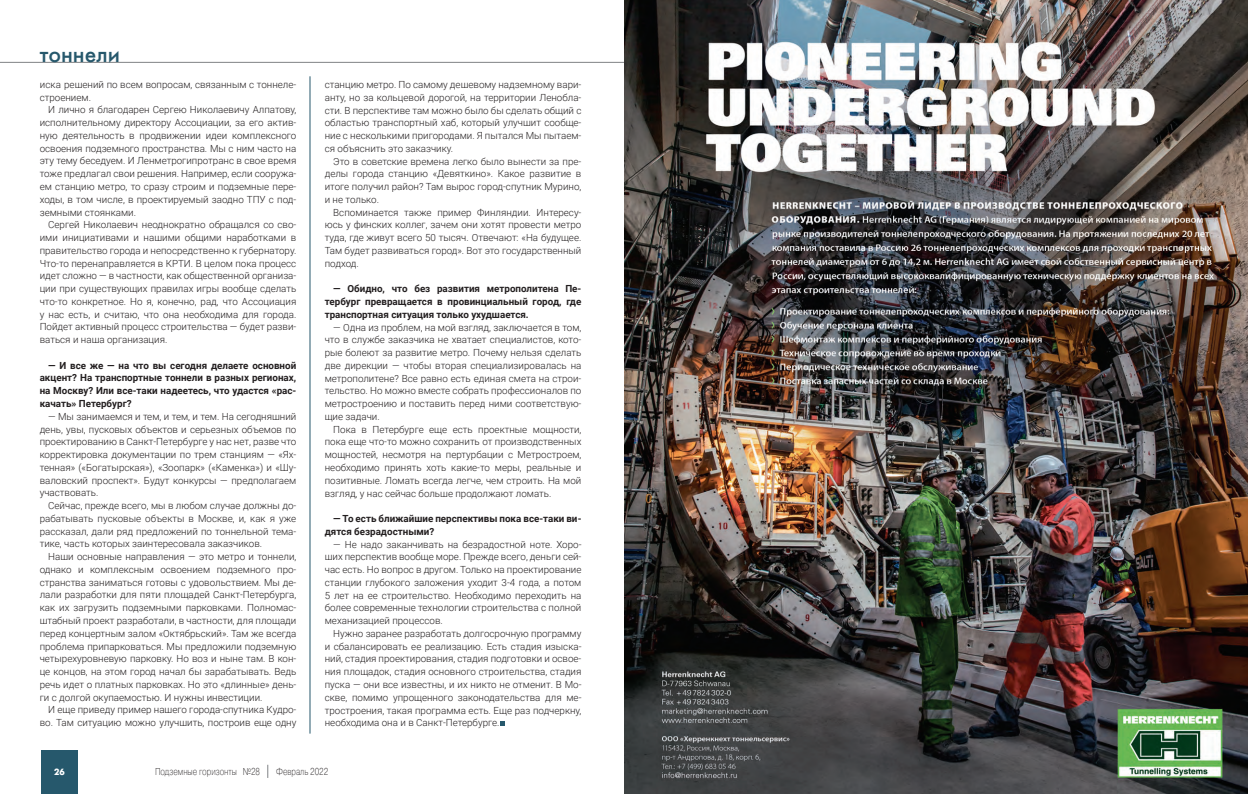
<style>
.page{position:relative;width:1248px;height:794px;background:#fff}
.page>*{position:absolute;margin:0;border:0;box-sizing:border-box;transform-origin:0 0}
.t1{font:24px "Futura Medium C";color:#26586c}
.t2{font:10px "Pragmatica Light C";color:#231f20;scale:.8 1}
.Основной_текст{font:300 9.8px/12.8px "Roboto";color:#231f20;text-align:justify}
.Основной_текст-2{font:700 9.8px/12.8px "Roboto";color:#231f20;text-align:justify}
.t3{font:700 9px "Futuris C";color:#fff}
</style>
<div class="page">
<svg style="left:267px;top:764px;width:1px;height:14px"></svg>
<hr style="left:0;top:62px;width:624px;height:1px;background:#808285">
<div style="left:41px;top:750px;width:37px;height:44px;background:#26586c"></div>
<svg style="left:500px;top:721px;width:4px;height:5px"></svg>
<img style="left:624px;top:0;width:623px;height:794px">
<hr style="left:310px;top:76px;width:1px;height:657px;background:#26586c">
<h1 class="t1" style="left:40px;top:41px;width:82px">тоннели</h1>
<p class="Основной_текст" style="left:40px;top:78px;width:258px">иска решений по всем вопросам, связанным с тоннеле&shy;строением.</p>
<p class="Основной_текст" style="left:40px;top:103px;width:258px;text-indent:9px">И лично я благодарен Сергею Николаевичу Алпатову, исполнительному директору Ассоциации, за его актив&shy;ную деятельность в продвижении идеи комплексного освоения подземного пространства. Мы с ним часто на эту тему беседуем. И Ленметрогипротранс в свое время тоже предлагал свои решения. Например, если сооружа&shy;ем станцию метро, то сразу строим и подземные пере&shy;ходы, в том числе, в проектируемый заодно ТПУ с под&shy;земными стоянками.</p>
<p class="Основной_текст" style="left:40px;top:218px;width:258px;text-indent:9px">Сергей Николаевич неоднократно обращался со сво&shy;ими инициативами и нашими общими наработками в правительство города и непосредственно к губернатору.<br>Что-то перенаправляется в КРТИ. В целом пока процесс идет сложно — в частности, как общественной организа&shy;ции при существующих правилах игры вообще сделать что-то конкретное. Но я, конечно, рад, что Ассоциация у нас есть, и считаю, что она необходима для города.<br>Пойдет активный процесс строительства — будет разви&shy;ваться и наша организация.</p>
<p class="Основной_текст-2" style="left:40px;top:358px;width:258px;text-indent:9px">— И все же — на что вы сегодня делаете основной акцент? На транспортные тоннели в разных регионах, на Москву? Или все-таки надеетесь, что удастся «рас&shy;качать» Петербург?</p>
<p class="Основной_текст" style="left:40px;top:409px;width:258px;text-indent:9px">— Мы занимаемся и тем, и тем, и тем. На сегодняшний день, увы, пусковых объектов и серьезных объемов по проектированию в Санкт-Петербурге у нас нет, разве что корректировка документации по трем станциям — «Ях&shy;тенная» («Богатырская»), «Зоопарк» («Каменка») и «Шу&shy;валовский проспект». Будут конкурсы — предполагаем участвовать.</p>
<p class="Основной_текст" style="left:40px;top:499px;width:258px;text-indent:9px">Сейчас, прежде всего, мы в любом случае должны до&shy;рабатывать пусковые объекты в Москве, и, как я уже рассказал, дали ряд предложений по тоннельной тема&shy;тике, часть которых заинтересовала заказчиков.</p>
<p class="Основной_текст" style="left:40px;top:550px;width:258px;text-indent:9px">Наши основные направления — это метро и тоннели, однако и комплексным освоением подземного про&shy;странства заниматься готовы с удовольствием. Мы де&shy;лали разработки для пяти площадей Санкт-Петербурга, как их загрузить подземными парковками. Полномас&shy;штабный проект разработали, в частности, для площади перед концертным залом «Октябрьский». Там же всегда проблема припарковаться. Мы предложили подземную четырехуровневую парковку. Но воз и ныне там. В кон&shy;це концов, на этом город начал бы зарабатывать. Ведь речь идет о платных парковках. Но это «длинные» день&shy;ги с долгой окупаемостью. И нужны инвестиции.</p>
<p class="Основной_текст" style="left:40px;top:703px;width:258px;text-align:right">И еще приведу пример нашего города-спутника Кудро&shy;во. Там ситуацию можно улучшить, построив еще одну</p>
<p class="Основной_текст" style="left:325px;top:78px;width:258px">станцию метро. По самому дешевому надземному вари&shy;анту, но за кольцевой дорогой, на территории Ленобла&shy;сти. В перспективе там можно было бы сделать общий с областью транспортный хаб, который улучшит сообще&shy;ние с несколькими пригородами. Я пытался Мы пытаем&shy;ся объяснить это заказчику.</p>
<p class="Основной_текст" style="left:325px;top:154px;width:258px;text-indent:9px">Это в советские времена легко было вынести за пре&shy;делы города станцию «Девяткино». Какое развитие в итоге получил район? Там вырос город-спутник Мурино, и не только.</p>
<p class="Основной_текст" style="left:325px;top:205px;width:258px;text-indent:9px">Вспоминается также пример Финляндии. Интересу&shy;юсь у финских коллег, зачем они хотят провести метро туда, где живут всего 50 тысяч. Отвечают: «На будущее.<br>Там будет развиваться город». Вот это государственный подход.</p>
<p class="Основной_текст-2" style="left:325px;top:282px;width:258px;text-indent:8px">— Обидно, что без развития метрополитена Пе&shy;тербург превращается в провинциальный город, где транспортная ситуация только ухудшается.</p>
<p class="Основной_текст" style="left:325px;top:320px;width:258px;text-indent:9px">— Одна из проблем, на мой взгляд, заключается в том, что в службе заказчика не хватает специалистов, кото&shy;рые болеют за развитие метро. Почему нельзя сделать две дирекции — чтобы вторая специализировалась на метрополитене? Все равно есть единая смета на строи&shy;тельство. Но можно вместе собрать профессионалов по метростроению и поставить перед ними соответствую&shy;щие задачи.</p>
<p class="Основной_текст" style="left:325px;top:422px;width:258px;text-indent:9px">Пока в Петербурге еще есть проектные мощности, пока еще что-то можно сохранить от производственных мощностей, несмотря на пертурбации с Метростроем, необходимо принять хоть какие-то меры, реальные и позитивные. Ломать всегда легче, чем строить. На мой взгляд, у нас сейчас больше продолжают ломать.</p>
<p class="Основной_текст-2" style="left:325px;top:512px;width:258px;text-indent:8px">— То есть ближайшие перспективы пока все-таки ви&shy;дятся безрадостными?</p>
<p class="Основной_текст" style="left:325px;top:537px;width:258px;text-indent:9px">— Не надо заканчивать на безрадостной ноте. Хоро&shy;ших перспектив вообще море. Прежде всего, деньги сей&shy;час есть. Но вопрос в другом. Только на проектирование станции глубокого заложения уходит 3-4 года, а потом 5 лет на ее строительство. Необходимо переходить на более современные технологии строительства с полной механизацией процессов.</p>
<p class="Основной_текст" style="left:325px;top:626px;width:258px;text-indent:9px">Нужно заранее разработать долгосрочную программу и сбалансировать ее реализацию. Есть стадия изыска&shy;ний, стадия проектирования, стадия подготовки и освое&shy;ния площадок, стадия основного строительства, стадия пуска — они все известны, и их никто не отменит. В Мо&shy;скве, помимо упрощенного законодательства для ме&shy;тростроения, такая программа есть. Еще раз подчеркну, необходима она и в Санкт-Петербурге.</p>
<p class="t3" style="left:54px;top:766px;width:12px">26</p>
<p class="t2" style="left:155px;top:766px;width:133px">Подземные горизонты №28</p>
<p class="t2" style="left:276px;top:766px;width:67px">Февраль 2022</p>
</div>
